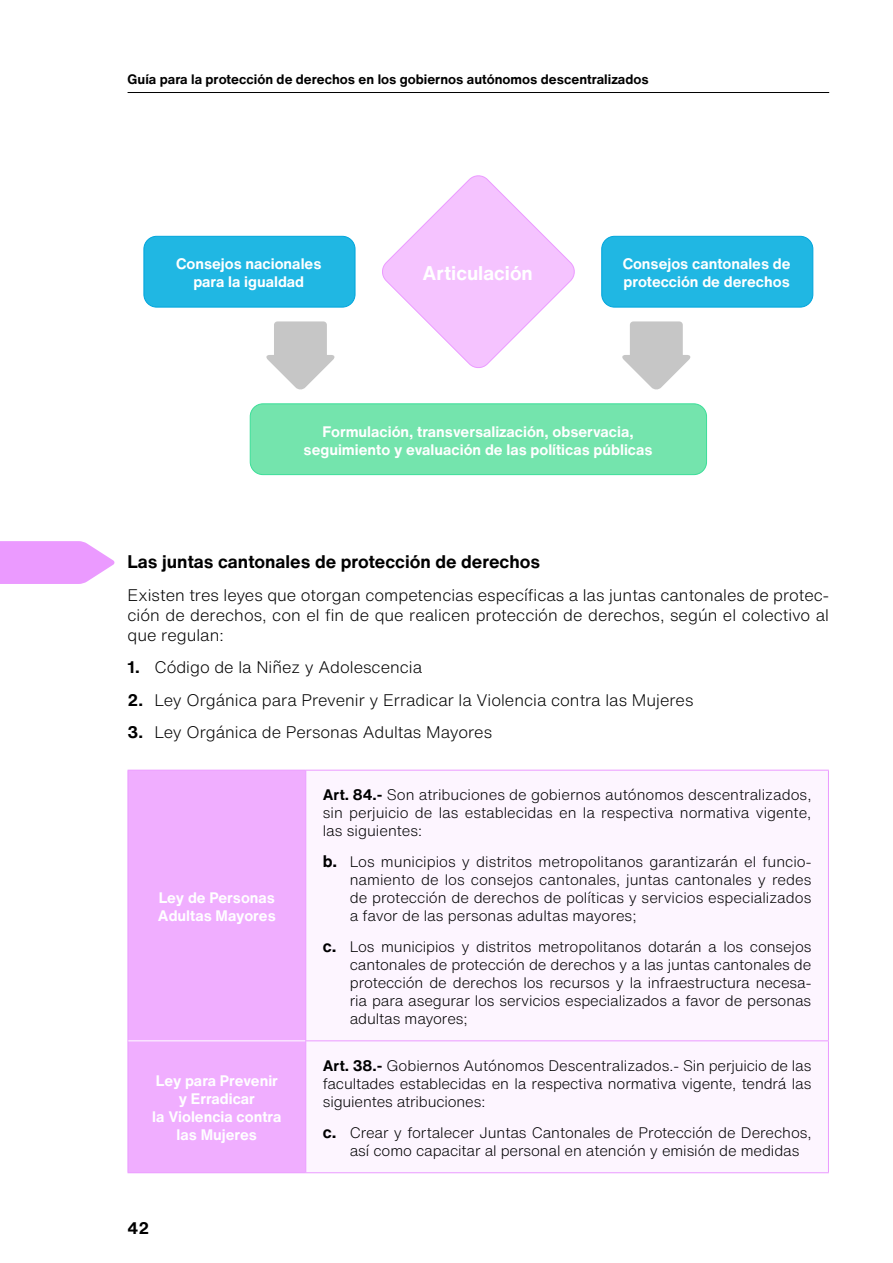
<style>
.page{position:relative;width:893px;height:1263px;background:#fff}
.page>*{position:absolute;margin:0;border:0;box-sizing:border-box;transform-origin:0 0}
.t1{font:700 19.5px "Helvetica Now Text";color:#fff}
.t2{font:700 18px "Helvetica Now Text";color:#000}
.t3{font:300 16.5px/19.8px "Helvetica Now Text";color:#000;text-align:justify}
.t4{font:700 16.5px "Helvetica Now Text";color:#000}
.t5{font:300 15px/18px "Helvetica Now Text";letter-spacing:-.005em;color:#000;text-align:justify}
.t6{font:700 15px/18px "Helvetica Now Text";color:#fff;text-align:center}
.t7{font:700 13.5px "Helvetica Now Text";color:#000}
.s1{font-weight:700}
.s2{font-weight:700;font-size:16.5px}
</style>
<div class="page">
<hr style="left:128px;top:92px;width:701px;height:1px;background:#000">
<div style="left:129px;top:771px;width:176px;height:401px;background:#f0aeff"></div>
<div style="left:306px;top:771px;width:522px;height:401px;background:#fdf5ff"></div>
<hr style="left:128px;top:770px;width:178px;height:1px;background:#eb9aff">
<hr style="left:128px;top:770px;width:1px;height:271px;background:#eb9aff">
<hr style="left:128px;top:1041px;width:1px;height:131px;background:#eb9aff">
<hr style="left:128px;top:1040px;width:177px;height:1px;background:#fff">
<hr style="left:305px;top:770px;width:1px;height:270px;background:#eb9aff">
<hr style="left:305px;top:1041px;width:1px;height:131px;background:#eb9aff">
<hr style="left:306px;top:770px;width:523px;height:1px;background:#eb9aff">
<hr style="left:828px;top:770px;width:1px;height:270px;background:#eb9aff">
<hr style="left:828px;top:1041px;width:1px;height:131px;background:#eb9aff">
<hr style="left:305px;top:1040px;width:524px;height:1px;background:#eb9aff">
<hr style="left:306px;top:1172px;width:523px;height:1px;background:#eb9aff">
<hr style="left:128px;top:1172px;width:178px;height:1px;background:#eb9aff">
<svg style="left:0;top:541px;width:115px;height:43px;background:#eda7ff"></svg>
<div style="left:144px;top:236px;width:211px;height:71px;background:#20b7e3;border-radius:13px"></div>
<div style="left:144px;top:236px;width:211px;height:71px;border:1px solid #00a5dc;border-radius:13px"></div>
<div style="left:602px;top:236px;width:211px;height:71px;background:#20b7e3;border-radius:13px"></div>
<div style="left:601px;top:236px;width:212px;height:71px;border:1px solid #00a5dc;border-radius:13px"></div>
<div style="left:250px;top:404px;width:456px;height:71px;background:#74e4ad;border-radius:13px"></div>
<div style="left:250px;top:403px;width:457px;height:72px;border:1px solid #3bde98;border-radius:13px"></div>
<svg style="left:382px;top:175px;width:193px;height:193px"></svg>
<svg style="left:622px;top:321px;width:69px;height:69px"></svg>
<svg style="left:266px;top:321px;width:69px;height:69px"></svg>
<p class="t7" style="left:128px;top:69px;width:523px">Guía para la protección de derechos en los gobiernos autónomos descentralizados</p>
<p class="t6" style="left:176px;top:255px;width:147px">Consejos nacionales para la igualdad</p>
<p class="t6" style="left:623px;top:255px;width:169px;text-align:left">Consejos cantonales de protección de derechos</p>
<h1 class="t1" style="left:423px;top:259px;width:112px">Articulación</h1>
<p class="t6" style="left:304px;top:422px;width:350px">Formulación, transversalización, observacia, seguimiento y evaluación de las políticas públicas</p>
<p class="t2" style="left:128px;top:548px;width:414px">Las juntas cantonales de protección de derechos</p>
<p class="t3" style="left:128px;top:585px;width:703px">Existen tres leyes que otorgan competencias específicas a las juntas cantonales de protec&shy;ción de derechos, con el fin de que realicen protección de derechos, según el colectivo al que regulan:</p>
<p class="t3" style="left:128px;top:657px;width:296px"><span class="s1">1.</span> Código de la Niñez y Adolescencia</p>
<p class="t3" style="left:128px;top:689px;width:567px"><span class="s1">2.</span> Ley Orgánica para Prevenir y Erradicar la Violencia contra las Mujeres</p>
<p class="t3" style="left:128px;top:722px;width:366px"><span class="s1">3.</span> Ley Orgánica de Personas Adultas Mayores</p>
<p class="t6" style="left:158px;top:888px;width:119px;text-align:left">Ley de Personas<br>Adultas Mayores</p>
<p class="t6" style="left:152px;top:1072px;width:131px">Ley para Prevenir y Erradicar<br>la Violencia contra las Mujeres</p>
<p class="t4" style="left:128px;top:1216px;width:23px">42</p>
<p class="t5" style="left:323px;top:785px;width:490px"><span class="s1">Art. 84.-</span> Son atribuciones de gobiernos autónomos descentralizados, sin perjuicio de las establecidas en la respectiva normativa vigente, las siguientes:</p>
<p class="t5" style="left:350px;top:852px;width:463px;text-indent:-27px"><span class="s2">b.</span> Los municipios y distritos metropolitanos garantizarán el funcio&shy;namiento de los consejos cantonales, juntas cantonales y redes de protección de derechos de políticas y servicios especializados a favor de las personas adultas mayores;</p>
<p class="t5" style="left:350px;top:937px;width:463px;text-indent:-27px"><span class="s2">c.</span> Los municipios y distritos metropolitanos dotarán a los consejos cantonales de protección de derechos y a las juntas cantonales de protección de derechos los recursos y la infraestructura necesa&shy;ria para asegurar los servicios especializados a favor de personas adultas mayores;</p>
<p class="t5" style="left:323px;top:1056px;width:490px"><span class="s1">Art. 38.-</span> Gobiernos Autónomos Descentralizados.- Sin perjuicio de las facultades establecidas en la respectiva normativa vigente, tendrá las siguientes atribuciones:</p>
<p class="t5" style="left:350px;top:1123px;width:463px;text-indent:-27px"><span class="s2">c.</span> Crear y fortalecer Juntas Cantonales de Protección de Derechos, así como capacitar al personal en atención y emisión de medidas</p>
</div>
